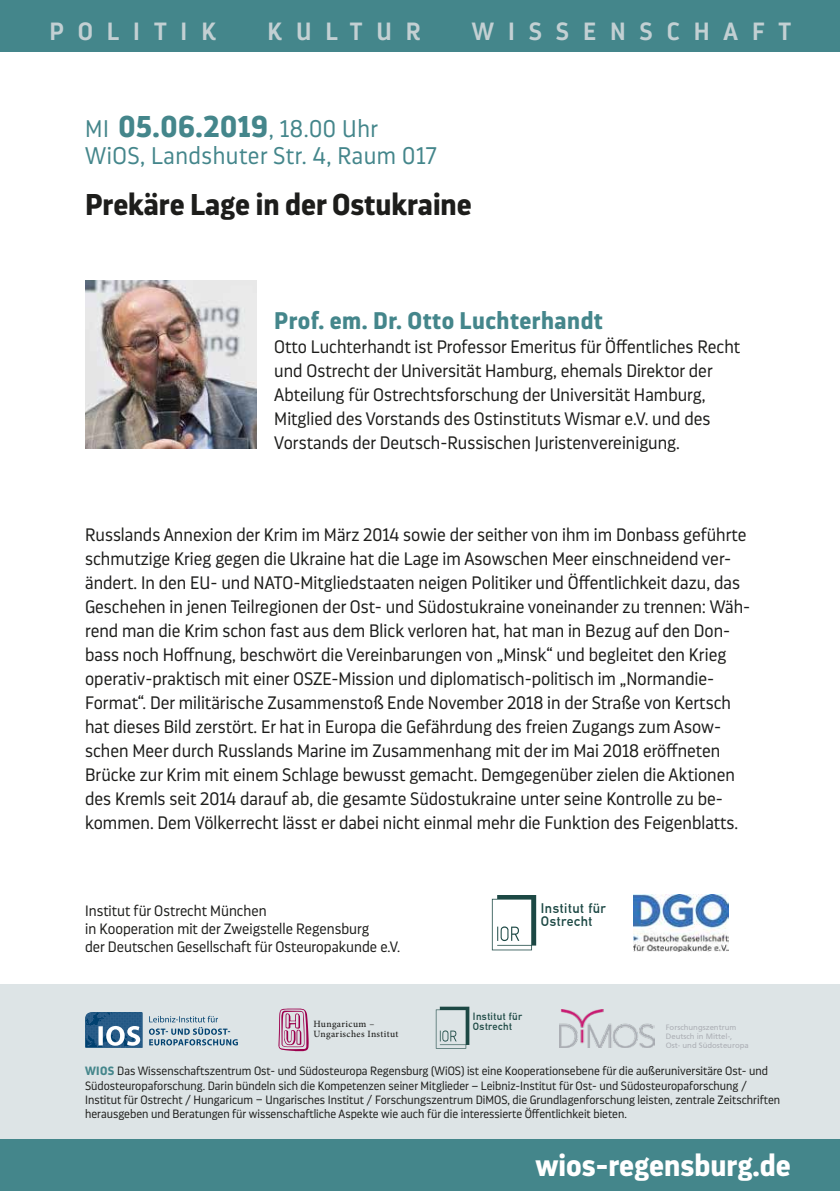
<style>
.page{position:relative;width:840px;height:1191px;background:#fff}
.page>*{position:absolute;margin:0;border:0;box-sizing:border-box;transform-origin:0 0}
.t1{font:700 30px "Darwin Pro";color:#1d1d1b}
.t2{font:700 30px "Darwin Pro";color:#fff}
.t3{font:600 24.8px "Darwin Pro";letter-spacing:.56em;color:#c3d0d3}
.t4{font:300 24px/26.8px "Darwin Pro";letter-spacing:.02em;color:#44868b}
.t5{font:700 24px "Darwin Pro";letter-spacing:.02em;color:#44868b}
.t6{font:300 18px/24px "Darwin Pro";color:#1d1d1b}
.t7{font:300 15px/18px "Darwin Pro";color:#1d1d1b}
.t8{font:700 13.6px/13.6px "DIN Alternate";letter-spacing:.04em;color:#1c4844}
.t9{font:300 12px/14.2px "Darwin Pro";color:#1d1d1b}
.t10{font:700 10.4px/10.4px "DIN Alternate";letter-spacing:.04em;color:#1c4844}
.t11{font:500 9.6px/10.4px "Minion Pro";letter-spacing:.035em;color:#1d1d1b}
.t12{font:7.8px/8.8px "Frutiger 55 Roman";color:#adb0b6}
.s1{font-weight:700;font-size:30px}
.s2{font-weight:700;color:#44868b}
</style>
<div class="page">
<div style="left:0;top:0;width:839px;height:51px;background:#44868b"></div>
<div style="left:0;top:984px;width:839px;height:161px;background:#dde4e6"></div>
<img style="left:85px;top:281px;width:171px;height:168px">
<svg style="left:85px;top:1012px;width:57px;height:35px;background:#517b9e"></svg>
<svg style="left:149px;top:1015px;width:89px;height:30px"></svg>
<svg style="left:278px;top:1008px;width:30px;height:43px"></svg>
<svg style="left:435px;top:1006px;width:34px;height:42px"></svg>
<img style="left:559px;top:1009px;width:95px;height:38px">
<div style="left:0;top:1139px;width:839px;height:52px;background:#44868b"></div>
<img style="left:633px;top:895px;width:94px;height:56px">
<svg style="left:491px;top:895px;width:45px;height:55px"></svg>
<h2 class="t3" style="left:49px;top:14px;width:168px">POLITIK</h2>
<h2 class="t3" style="left:267px;top:14px;width:155px">KULTUR</h2>
<h2 class="t3" style="left:471px;top:14px;width:321px">WISSENSCHAFT</h2>
<h3 class="t4" style="left:85px;top:115px;width:353px">MI <span class="s1">05.06.2019</span>, 18.00 Uhr<br>WiOS, Landshuter Str. 4, Raum 017</h3>
<h1 class="t1" style="left:85px;top:183px;width:388px">Prekäre Lage in der Ostukraine</h1>
<h3 class="t5" style="left:274px;top:303px;width:330px">Prof. em. Dr. Otto Luchterhandt</h3>
<p class="t6" style="left:274px;top:334px;width:467px">Otto Luchterhandt ist Professor Emeritus für Öffentliches Recht und Ostrecht der Universität Hamburg, ehemals Direktor der Abteilung für Ostrechtsforschung der Universität Hamburg, Mitglied des Vorstands des Ostinstituts Wismar e.V. und des Vorstands der Deutsch-Russischen Juristenvereinigung.</p>
<p class="t6" style="left:85px;top:522px;width:666px">Russlands Annexion der Krim im März 2014 sowie der seither von ihm im Donbass geführte schmutzige Krieg gegen die Ukraine hat die Lage im Asowschen Meer einschneidend ver&shy;ändert. In den EU- und NATO-Mitgliedstaaten neigen Politiker und Öffentlichkeit dazu, das Geschehen in jenen Teilregionen der Ost- und Südostukraine voneinander zu trennen: Wäh&shy;rend man die Krim schon fast aus dem Blick verloren hat, hat man in Bezug auf den Don&shy;bass noch Hoffnung, beschwört die Vereinbarungen von „Minsk“ und begleitet den Krieg operativ-praktisch mit einer OSZE-Mission und diplomatisch-politisch im „Normandie-Format“. Der militärische Zusammenstoß Ende November 2018 in der Straße von Kertsch hat dieses Bild zerstört. Er hat in Europa die Gefährdung des freien Zugangs zum Asow&shy;schen Meer durch Russlands Marine im Zusammenhang mit der im Mai 2018 eröffneten Brücke zur Krim mit einem Schlage bewusst gemacht. Demgegenüber zielen die Aktionen des Kremls seit 2014 darauf ab, die gesamte Südostukraine unter seine Kontrolle zu be&shy;kommen. Dem Völkerrecht lässt er dabei nicht einmal mehr die Funktion des Feigenblatts.</p>
<p class="t7" style="left:85px;top:901px;width:316px">Institut für Ostrecht München<br>in Kooperation mit der Zweigstelle Regensburg<br>der Deutschen Gesellschaft für Osteuropakunde e.V.</p>
<p class="t8" style="left:540px;top:900px;width:66px">Institut für<br>Ostrecht</p>
<p class="t11" style="left:313px;top:1018px;width:86px">Hungaricum –<br>Ungarisches Institut</p>
<p class="t10" style="left:472px;top:1010px;width:51px">Institut für<br>Ostrecht</p>
<p class="t12" style="left:665px;top:1022px;width:84px">Forschungszentrum<br>Deutsch in Mittel-,<br>Ost- und Südosteuropa</p>
<p class="t9" style="left:85px;top:1063px;width:696px"><span class="s2">WIOS</span> Das Wissenschaftszentrum Ost- und Südosteuropa Regensburg (WiOS) ist eine Kooperationsebene für die außeruniversitäre Ost- und Südosteuropaforschung. Darin bündeln sich die Kompetenzen seiner Mitglieder – Leibniz-Institut für Ost- und Südosteuropaforschung / Institut für Ostrecht / Hungaricum – Ungarisches Institut / Forschungszentrum DiMOS, die Grundlagenforschung leisten, zentrale Zeitschriften herausgeben und Beratungen für wissenschaftliche Aspekte wie auch für die interessierte Öffentlichkeit bieten.</p>
<h1 class="t2" style="left:535px;top:1144px;width:256px">wios-regensburg.de</h1>
</div>
